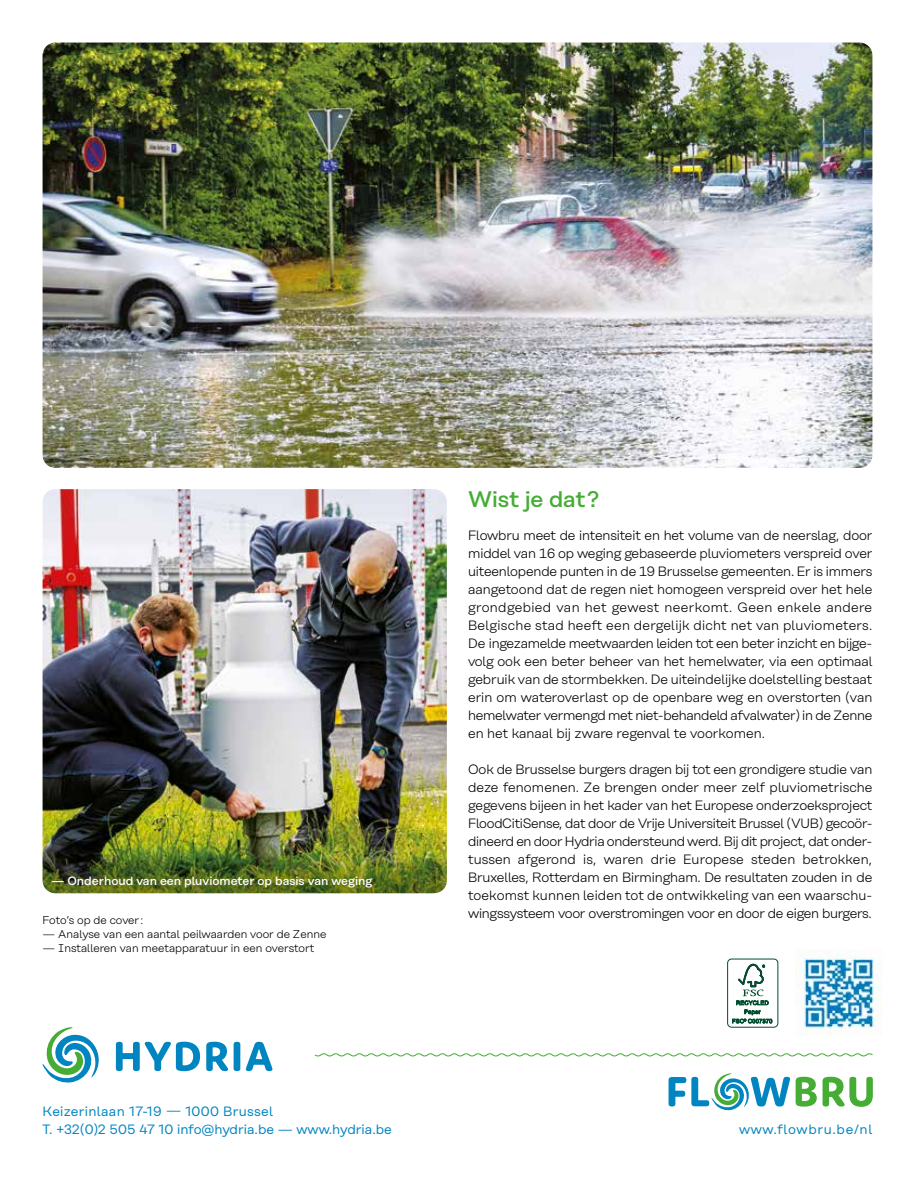
<style>
.page{position:relative;width:915px;height:1191px;background:#fff}
.page>*{position:absolute;margin:0;border:0;box-sizing:border-box;transform-origin:0 0}
.t1{font:500 22.5px "Rational";letter-spacing:-.005em;color:#45ac34}
.t2{font:300 13.5px/18px "Rational";letter-spacing:-.02em;color:#000;text-align:justify}
.t3{font:13.5px/18px "Rational";color:#0085c0}
.t4{font:13.5px "Rational";letter-spacing:.05em;color:#0085c0}
.t5{font:500 12px "Rational";color:#fff}
.t6{font:300 11.25px "Rational";color:#000}
</style>
<div class="page">
<img style="left:43px;top:43px;width:829px;height:425px">
<img style="left:43px;top:489px;width:403px;height:366px">
<img style="left:43px;top:855px;width:403px;height:38px">
<img style="left:795px;top:949px;width:87px;height:87px">
<svg style="left:42px;top:1027px;width:57px;height:56px"></svg>
<svg style="left:116px;top:1041px;width:84px;height:30px"></svg>
<svg style="left:206px;top:1041px;width:22px;height:30px"></svg>
<div style="left:233px;top:1041px;width:7px;height:30px;background:#0085c0;border-radius:3px"></div>
<svg style="left:246px;top:1041px;width:26px;height:30px"></svg>
<svg style="left:314px;top:1053px;width:559px;height:4px"></svg>
<svg style="left:795px;top:1076px;width:77px;height:30px"></svg>
<svg style="left:668px;top:1073px;width:121px;height:37px"></svg>
<div style="left:727px;top:958px;width:51px;height:69px;border:1px solid #004f30;border-radius:4px"></div>
<svg style="left:732px;top:963px;width:40px;height:60px"></svg>
<p class="t5" style="left:51px;top:873px;width:323px">— Onderhoud van een pluviometer op basis van weging</p>
<p class="t6" style="left:43px;top:913px;width:102px">Foto’s op de cover :</p>
<p class="t6" style="left:43px;top:927px;width:285px">— Analyse van een aantal peilwaarden voor de Zenne</p>
<p class="t6" style="left:43px;top:941px;width:273px">— Installeren van meetapparatuur in een overstort</p>
<p class="t3" style="left:43px;top:1102px;width:351px">Keizerinlaan 17-19 — 1000 Brussel<br>T. +32(0)2 505 47 10 info@hydria.be — www.hydria.be</p>
<h1 class="t1" style="left:468px;top:486px;width:133px">Wist je dat ?</h1>
<p class="t2" style="left:468px;top:526px;width:406px">Flowbru meet de intensiteit en het volume van de neerslag, door middel van 16 op weging gebaseerde pluviometers verspreid over uiteenlopende punten in de 19 Brusselse gemeenten. Er is immers aangetoond dat de regen niet homogeen verspreid over het hele grondgebied van het gewest neerkomt. Geen enkele andere Belgische stad heeft een dergelijk dicht net van pluviometers.<br>De ingezamelde meetwaarden leiden tot een beter inzicht en bijge&shy;volg ook een beter beheer van het hemelwater, via een optimaal gebruik van de stormbekken. De uiteindelijke doelstelling bestaat erin om wateroverlast op de openbare weg en overstorten (van hemelwater vermengd met niet-behandeld afvalwater) in de Zenne en het kanaal bij zware regenval te voorkomen.</p>
<p class="t2" style="left:468px;top:760px;width:405px">Ook de Brusselse burgers dragen bij tot een grondigere studie van deze fenomenen. Ze brengen onder meer zelf pluviometrische gegevens bijeen in het kader van het Europese onderzoeksproject FloodCitiSense, dat door de Vrije Universiteit Brussel (VUB) gecoör&shy;dineerd en door Hydria ondersteund werd. Bij dit project, dat onder&shy;tussen afgerond is, waren drie Europese steden betrokken, Bruxelles, Rotterdam en Birmingham. De resultaten zouden in de toekomst kunnen leiden tot de ontwikkeling van een waarschu&shy;wingssysteem voor overstromingen voor en door de eigen burgers.</p>
<p class="t4" style="left:738px;top:1122px;width:135px">www.flowbru.be/nl</p>
</div>
